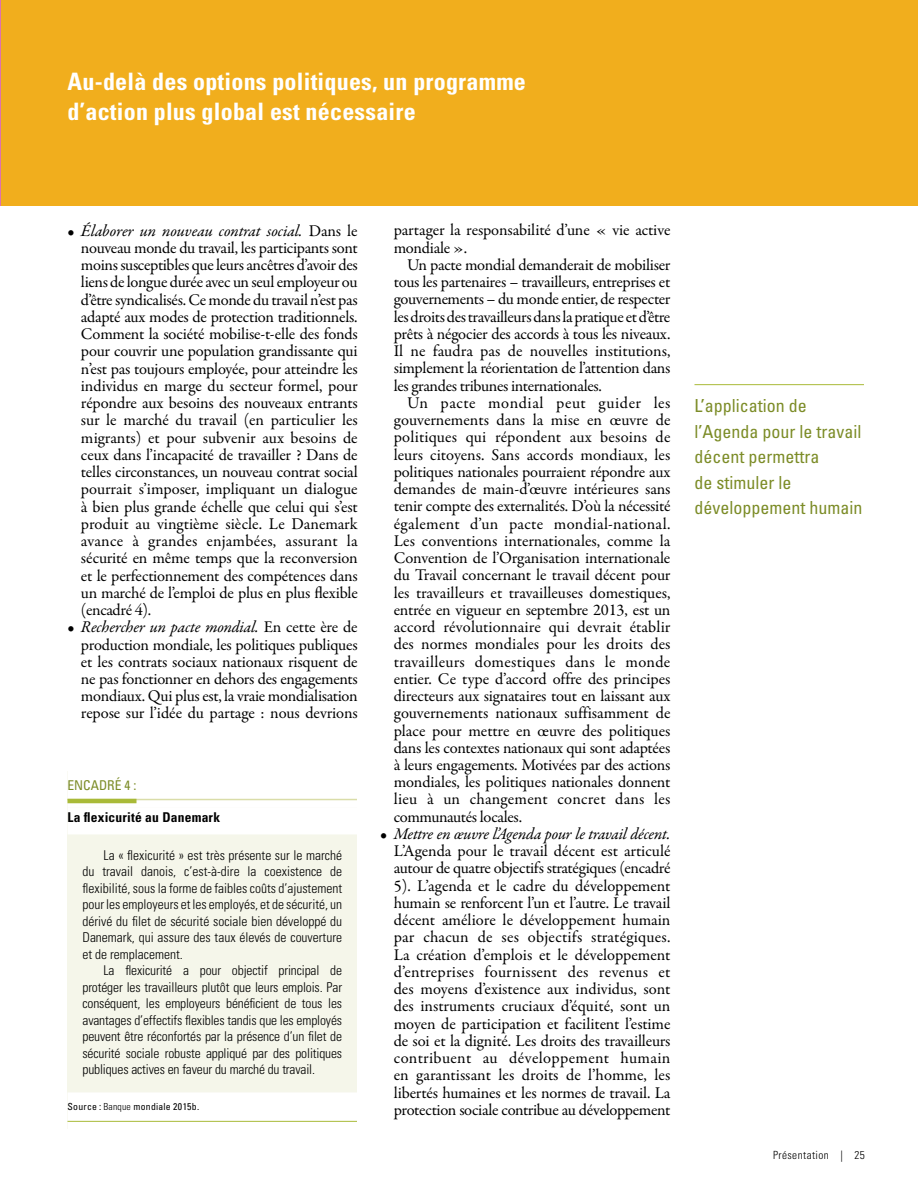
<style>
.page{position:relative;width:918px;height:1188px;background:#fff}
.page>*{position:absolute;margin:0;border:0;box-sizing:border-box;transform-origin:0 0}
.t1{font:700 condensed 24px/30px "Univers LT Std";letter-spacing:.01em;color:#fff}
.t2{font:condensed 18px/25.5px "Univers LT Std";color:#7c8c27}
.t3{font:16.5px/17.2px "Garamond Premr Pro";letter-spacing:-.015em;color:#000;text-align:justify}
.t4{font:300 condensed 13.5px/16.5px "Univers LT Std";letter-spacing:-.005em;color:#000;text-align:justify}
.t5{font:700 condensed 13.5px "Univers LT Std";letter-spacing:.015em;color:#000}
.t6{font:condensed 13.5px "Univers LT Std";color:#7c8c27}
.t7{font:300 condensed 11.25px "Univers LT Std";letter-spacing:.035em;color:#000}
.t8{font:condensed 9.75px "Univers LT Std";letter-spacing:.025em;color:#000}
.s1{font-style:italic}
.s2{font-weight:300}
</style>
<div class="page">
<div style="left:0;top:0;width:918px;height:206px;background:#f1ae1d"></div>
<hr style="left:0;top:0;width:1px;height:206px;background:#df73ad">
<hr style="left:694px;top:384px;width:170px;height:1px;background:#a9ba38">
<div style="left:68px;top:771px;width:289px;height:357px;background:#f5f6ea"></div>
<div style="left:68px;top:770px;width:289px;height:38px;background:#fff"></div>
<hr style="left:68px;top:799px;width:289px;height:1px;background:#dadda9">
<hr style="left:68px;top:799px;width:68px;height:4px;background:#a9ba38">
<div style="left:68px;top:807px;width:289px;height:27px;background:#fff"></div>
<div style="left:68px;top:1092px;width:289px;height:42px;background:#fff"></div>
<hr style="left:68px;top:1121px;width:289px;height:1px;background:#a9ba38">
<h1 class="t1" style="left:68px;top:66px;width:460px">Au-delà des options politiques, un programme d’action plus global est nécessaire</h1>
<p class="t3" style="left:81px;top:222px;width:278px;text-indent:-13px">• <span class="s1">Élaborer un nouveau contrat social.</span> Dans le nouveau monde du travail, les participants sont moins susceptibles que leurs ancêtres d’avoir des liens de longue durée avec un seul employeur ou d’être syndicalisés. Ce monde du travail n’est pas adapté aux modes de protection traditionnels.<br>Comment la société mobilise-t-elle des fonds pour couvrir une population grandissante qui n’est pas toujours employée, pour atteindre les individus en marge du secteur formel, pour répondre aux besoins des nouveaux entrants sur le marché du travail (en particulier les migrants) et pour subvenir aux besoins de ceux dans l’incapacité de travailler ? Dans de telles circonstances, un nouveau contrat social pourrait s’imposer, impliquant un dialogue à bien plus grande échelle que celui qui s’est produit au vingtième siècle. Le Danemark avance à grandes enjambées, assurant la sécurité en même temps que la reconversion et le perfectionnement des compétences dans un marché de l’emploi de plus en plus flexible (encadré 4).</p>
<p class="t3" style="left:81px;top:619px;width:278px;text-indent:-13px">• <span class="s1">Rechercher un pacte mondial.</span> En cette ère de production mondiale, les politiques publiques et les contrats sociaux nationaux risquent de ne pas fonctionner en dehors des engagements mondiaux. Qui plus est, la vraie mondialisation repose sur l’idée du partage : nous devrions</p>
<p class="t6" style="left:68px;top:776px;width:70px">ENCADRÉ 4 :</p>
<p class="t5" style="left:68px;top:809px;width:154px">La flexicurité au Danemark</p>
<p class="t4" style="left:82px;top:847px;width:261px;text-indent:21px">La « flexicurité » est très présente sur le marché du travail danois, c’est-à-dire la coexistence de flexibilité, sous la forme de faibles coûts d’ajustement pour les employeurs et les employés, et de sécurité, un dérivé du filet de sécurité sociale bien développé du Danemark, qui assure des taux élevés de couverture et de remplacement.</p>
<p class="t4" style="left:82px;top:962px;width:261px;text-indent:21px">La flexicurité a pour objectif principal de protéger les travailleurs plutôt que leurs emplois. Par conséquent, les employeurs bénéficient de tous les avantages d’effectifs flexibles tandis que les employés peuvent être réconfortés par la présence d’un filet de sécurité sociale robuste appliqué par des politiques publiques actives en faveur du marché du travail.</p>
<p class="t8" style="left:68px;top:1101px;width:133px">Source : <span class="s2">Banque</span> mondiale 2015b.</p>
<p class="t3" style="left:394px;top:222px;width:278px">partager la responsabilité d’une « vie active mondiale ».</p>
<p class="t3" style="left:394px;top:257px;width:278px;text-indent:13px">Un pacte mondial demanderait de mobiliser tous les partenaires – travailleurs, entreprises et gouvernements – du monde entier, de respecter les droits des travailleurs dans la pratique et d’être prêts à négocier des accords à tous les niveaux.<br>Il ne faudra pas de nouvelles institutions, simplement la réorientation de l’attention dans les grandes tribunes internationales.</p>
<p class="t3" style="left:394px;top:394px;width:278px;text-indent:13px">Un pacte mondial peut guider les gouvernements dans la mise en œuvre de politiques qui répondent aux besoins de leurs citoyens. Sans accords mondiaux, les politiques nationales pourraient répondre aux demandes de main-d’œuvre intérieures sans tenir compte des externalités. D’où la nécessité également d’un pacte mondial-national.<br>Les conventions internationales, comme la Convention de l’Organisation internationale du Travail concernant le travail décent pour les travailleurs et travailleuses domestiques, entrée en vigueur en septembre 2013, est un accord révolutionnaire qui devrait établir des normes mondiales pour les droits des travailleurs domestiques dans le monde entier. Ce type d’accord offre des principes directeurs aux signataires tout en laissant aux gouvernements nationaux suffisamment de place pour mettre en œuvre des politiques dans les contextes nationaux qui sont adaptées à leurs engagements. Motivées par des actions mondiales, les politiques nationales donnent lieu à un changement concret dans les communautés locales.</p>
<p class="t3" style="left:394px;top:826px;width:278px;text-indent:-13px">• <span class="s1">Mettre en œuvre l’Agenda pour le travail décent.<br></span>L’Agenda pour le travail décent est articulé autour de quatre objectifs stratégiques (encadré 5). L’agenda et le cadre du développement humain se renforcent l’un et l’autre. Le travail décent améliore le développement humain par chacun de ses objectifs stratégiques.<br>La création d’emplois et le développement d’entreprises fournissent des revenus et des moyens d’existence aux individus, sont des instruments cruciaux d’équité, sont un moyen de participation et facilitent l’estime de soi et la dignité. Les droits des travailleurs contribuent au développement humain en garantissant les droits de l’homme, les libertés humaines et les normes de travail. La protection sociale contribue au développement</p>
<p class="t2" style="left:694px;top:393px;width:169px">L’application de l’Agenda pour le travail décent permettra<br>de stimuler le développement humain</p>
<p class="t7" style="left:773px;top:1148px;width:93px">Présentation | 25</p>
</div>
